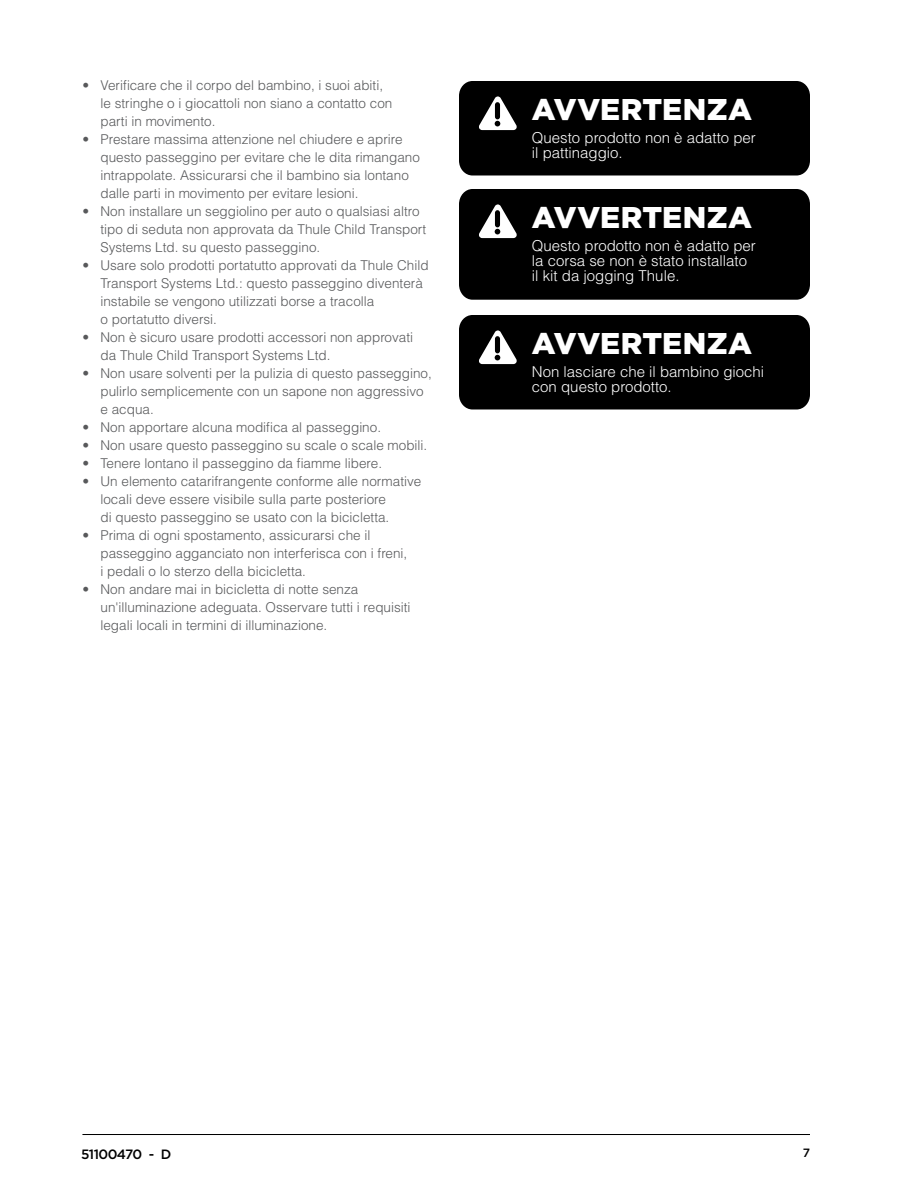
<style>
.page{position:relative;width:918px;height:1188px;background:#fff}
.page>*{position:absolute;margin:0;border:0;box-sizing:border-box;transform-origin:0 0}
.t1{font:900 30px "Gotham";letter-spacing:.01em;color:#fff}
.t2{font:300 15px/15px "Helvetica";color:#fff}
.t3{font:300 13.5px/18px "Helvetica";color:#58595b}
.t4{font:500 13.5px "Thule";letter-spacing:-.04em;color:#000}
.t5{font:500 12px "Thule";color:#000}
</style>
<div class="page">
<hr style="left:82px;top:1134px;width:728px;height:1px;background:#000">
<div style="left:459px;top:81px;width:351px;height:94px;background:#000;border-radius:14px"></div>
<svg style="left:479px;top:96px;width:38px;height:34px"></svg>
<div style="left:459px;top:315px;width:351px;height:94px;background:#000;border-radius:14px"></div>
<svg style="left:479px;top:330px;width:38px;height:34px"></svg>
<div style="left:459px;top:189px;width:351px;height:111px;background:#000"></div>
<p class="t3" style="left:100px;top:76px;width:293px;text-indent:-18px">• Verificare che il corpo del bambino, i suoi abiti, le stringhe o i giocattoli non siano a contatto con parti in movimento.</p>
<p class="t3" style="left:100px;top:130px;width:321px;text-indent:-18px">• Prestare massima attenzione nel chiudere e aprire questo passeggino per evitare che le dita rimangano intrappolate. Assicurarsi che il bambino sia lontano dalle parti in movimento per evitare lesioni.</p>
<p class="t3" style="left:100px;top:202px;width:327px;text-indent:-18px">• Non installare un seggiolino per auto o qualsiasi altro tipo di seduta non approvata da Thule Child Transport<br>Systems Ltd. su questo passeggino.</p>
<p class="t3" style="left:100px;top:256px;width:330px;text-indent:-18px">• Usare solo prodotti portatutto approvati da Thule Child Transport Systems Ltd.: questo passeggino diventerà instabile se vengono utilizzati borse a tracolla<br>o portatutto diversi.</p>
<p class="t3" style="left:100px;top:328px;width:314px;text-indent:-18px">• Non è sicuro usare prodotti accessori non approvati da Thule Child Transport Systems Ltd.</p>
<p class="t3" style="left:100px;top:364px;width:333px;text-indent:-18px">• Non usare solventi per la pulizia di questo passeggino, pulirlo semplicemente con un sapone non aggressivo e acqua.</p>
<p class="t3" style="left:82px;top:418px;width:300px">• Non apportare alcuna modifica al passeggino.</p>
<p class="t3" style="left:82px;top:436px;width:346px">• Non usare questo passeggino su scale o scale mobili.</p>
<p class="t3" style="left:82px;top:454px;width:301px">• Tenere lontano il passeggino da fiamme libere.</p>
<p class="t3" style="left:100px;top:472px;width:322px;text-indent:-18px">• Un elemento catarifrangente conforme alle normative locali deve essere visibile sulla parte posteriore<br>di questo passeggino se usato con la bicicletta.</p>
<p class="t3" style="left:100px;top:526px;width:308px;text-indent:-18px">• Prima di ogni spostamento, assicurarsi che il passeggino agganciato non interferisca con i freni, i pedali o lo sterzo della bicicletta.</p>
<p class="t3" style="left:100px;top:580px;width:312px;text-indent:-18px">• Non andare mai in bicicletta di notte senza un'illuminazione adeguata. Osservare tutti i requisiti legali locali in termini di illuminazione.</p>
<h1 class="t1" style="left:532px;top:89px;width:221px">AVVERTENZA</h1>
<p class="t2" style="left:532px;top:130px;width:226px">Questo prodotto non è adatto per il pattinaggio.</p>
<h1 class="t1" style="left:532px;top:197px;width:221px">AVVERTENZA</h1>
<p class="t2" style="left:532px;top:238px;width:226px">Questo prodotto non è adatto per la corsa se non è stato installato il kit da jogging Thule.</p>
<h1 class="t1" style="left:532px;top:323px;width:221px">AVVERTENZA</h1>
<p class="t2" style="left:532px;top:364px;width:234px">Non lasciare che il bambino giochi con questo prodotto.</p>
<p class="t4" style="left:81px;top:1145px;width:92px">51100470 - D</p>
<p class="t5" style="left:803px;top:1145px;width:9px">7</p>
</div>
